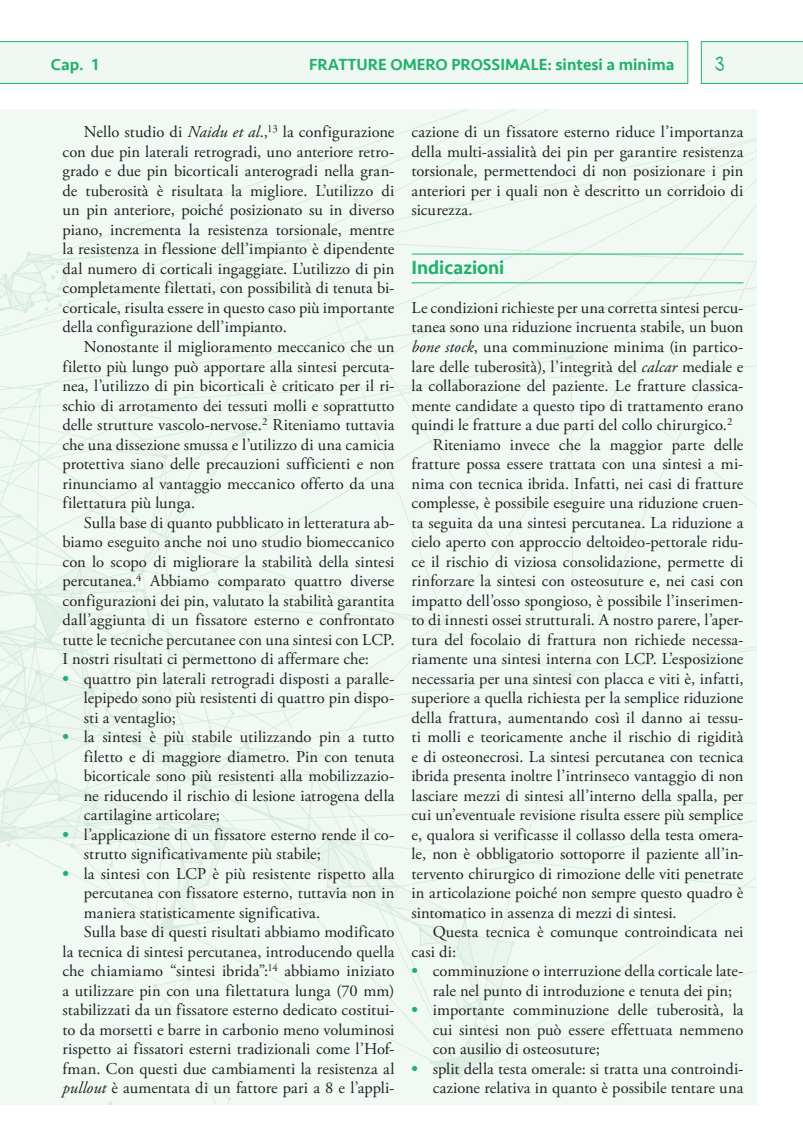
<style>
.page{position:relative;width:803px;height:1144px;background:#fff}
.page>*{position:absolute;margin:0;border:0;box-sizing:border-box;transform-origin:0 0}
.t1{font:500 19.5px "Seravek";letter-spacing:-.005em;color:#1eb26a}
.t2{font:19.5px "Swing King";color:#1eb26a;scale:.9 1}
.t3{font:16.5px/19.5px "Adobe Garamond Pro";letter-spacing:.005em;color:#231f20;text-align:justify}
.t4{font:500 16.5px "Seravek";color:#1eb26a}
.s1{font-style:italic}
.s2{font-weight:700;color:#1eb26a}
</style>
<div class="page">
<div style="left:0;top:109px;width:756px;height:995px;background:#f1f9f4"></div>
<div style="left:0;top:42px;width:687px;height:41px;background:#f0f8f3"></div>
<div style="left:0;top:41px;width:688px;height:43px;border:1px solid #1eb26a"></div>
<svg style="left:700px;top:41px;width:102px;height:43px"></svg>
<hr style="left:411px;top:254px;width:332px;height:1px;background:#1eb26a">
<hr style="left:411px;top:282px;width:332px;height:1px;background:#1eb26a">
<p class="t4" style="left:51px;top:54px;width:49px">Cap. 1</p>
<p class="t4" style="left:309px;top:54px;width:367px">FRATTURE OMERO PROSSIMALE: sintesi a minima</p>
<p class="t2" style="left:714px;top:52px;width:13px">3</p>
<p class="t3" style="left:62px;top:123px;width:333px;text-indent:21px">Nello studio di <span class="s1">Naidu et al</span>.,<sup>13</sup> la configurazione con due pin laterali retrogradi, uno anteriore retro&shy;grado e due pin bicorticali anterogradi nella gran&shy;de tuberosità è risultata la migliore. L’utilizzo di un pin anteriore, poiché posizionato su in diverso piano, incrementa la resistenza torsionale, mentre la resistenza in flessione dell’impianto è dipendente dal numero di corticali ingaggiate. L’utilizzo di pin completamente filettati, con possibilità di tenuta bi&shy;corticale, risulta essere in questo caso più importante della configurazione dell’impianto.</p>
<p class="t3" style="left:62px;top:337px;width:333px;text-indent:21px">Nonostante il miglioramento meccanico che un filetto più lungo può apportare alla sintesi percuta&shy;nea, l’utilizzo di pin bicorticali è criticato per il ri&shy;schio di arrotamento dei tessuti molli e soprattutto delle strutture vascolo-nervose.<sup>2</sup> Riteniamo tuttavia che una dissezione smussa e l’utilizzo di una camicia protettiva siano delle precauzioni sufficienti e non rinunciamo al vantaggio meccanico offerto da una filettatura più lunga.</p>
<p class="t3" style="left:62px;top:513px;width:333px;text-indent:21px">Sulla base di quanto pubblicato in letteratura ab&shy;biamo eseguito anche noi uno studio biomeccanico con lo scopo di migliorare la stabilità della sintesi percutanea.<sup>4</sup> Abbiamo comparato quattro diverse configurazioni dei pin, valutato la stabilità garantita dall’aggiunta di un fissatore esterno e confrontato tutte le tecniche percutanee con una sintesi con LCP.<br>I nostri risultati ci permettono di affermare che:</p>
<p class="t3" style="left:84px;top:669px;width:312px;text-indent:-21px"><span class="s2">•</span> quattro pin laterali retrogradi disposti a paralle&shy;lepipedo sono più resistenti di quattro pin dispo&shy;sti a ventaglio;</p>
<p class="t3" style="left:84px;top:727px;width:312px;text-indent:-21px"><span class="s2">•</span> la sintesi è più stabile utilizzando pin a tutto filetto e di maggiore diametro. Pin con tenuta bicorticale sono più resistenti alla mobilizzazio&shy;ne riducendo il rischio di lesione iatrogena della cartilagine articolare;</p>
<p class="t3" style="left:84px;top:825px;width:312px;text-indent:-21px"><span class="s2">•</span> l’applicazione di un fissatore esterno rende il co&shy;strutto significativamente più stabile;</p>
<p class="t3" style="left:62px;top:864px;width:333px"><span class="s2">•</span> la sintesi con LCP è più resistente rispetto alla</p>
<p class="t3" style="left:84px;top:883px;width:312px">percutanea con fissatore esterno, tuttavia non in</p>
<p class="t3" style="left:84px;top:903px;width:238px">maniera statisticamente significativa.</p>
<p class="t3" style="left:84px;top:922px;width:312px">Sulla base di questi risultati abbiamo modificato</p>
<p class="t3" style="left:62px;top:942px;width:333px">la tecnica di sintesi percutanea, introducendo quella</p>
<p class="t3" style="left:62px;top:961px;width:333px">che chiamiamo “sintesi ibrida”:<sup>14</sup> abbiamo iniziato</p>
<p class="t3" style="left:62px;top:981px;width:333px">a utilizzare pin con una filettatura lunga (70 mm)</p>
<p class="t3" style="left:62px;top:1000px;width:333px">stabilizzati da un fissatore esterno dedicato costitui-</p>
<p class="t3" style="left:62px;top:1020px;width:333px">to da morsetti e barre in carbonio meno voluminosi</p>
<p class="t3" style="left:62px;top:1039px;width:333px">rispetto ai fissatori esterni tradizionali come l’Hof-</p>
<p class="t3" style="left:62px;top:1059px;width:333px">fman. Con questi due cambiamenti la resistenza al</p>
<p class="t3" style="left:62px;top:1078px;width:333px"><span class="s1">pullout</span> è aumentata di un fattore pari a 8 e l’appli-</p>
<p class="t3" style="left:411px;top:123px;width:333px">cazione di un fissatore esterno riduce l’importanza della multi-assialità dei pin per garantire resistenza torsionale, permettendoci di non posizionare i pin anteriori per i quali non è descritto un corridoio di sicurezza.</p>
<p class="t1" style="left:411px;top:255px;width:94px">Indicazioni</p>
<p class="t3" style="left:411px;top:298px;width:333px">Le condizioni richieste per una corretta sintesi percu-</p>
<p class="t3" style="left:411px;top:318px;width:333px">tanea sono una riduzione incruenta stabile, un buon</p>
<p class="t3" style="left:411px;top:337px;width:333px"><span class="s1">bone stock</span>, una comminuzione minima (in partico-</p>
<p class="t3" style="left:411px;top:357px;width:333px">lare delle tuberosità), l’integrità del <span class="s1">calcar</span> mediale e</p>
<p class="t3" style="left:411px;top:376px;width:333px">la collaborazione del paziente. Le fratture classica-</p>
<p class="t3" style="left:411px;top:396px;width:333px">mente candidate a questo tipo di trattamento erano</p>
<p class="t3" style="left:411px;top:415px;width:322px">quindi le fratture a due parti del collo chirurgico.<sup>2</sup></p>
<p class="t3" style="left:432px;top:435px;width:312px">Riteniamo invece che la maggior parte delle</p>
<p class="t3" style="left:411px;top:454px;width:333px">fratture possa essere trattata con una sintesi a mi-</p>
<p class="t3" style="left:411px;top:474px;width:333px">nima con tecnica ibrida. Infatti, nei casi di fratture</p>
<p class="t3" style="left:411px;top:493px;width:333px">complesse, è possibile eseguire una riduzione cruen-</p>
<p class="t3" style="left:411px;top:513px;width:333px">ta seguita da una sintesi percutanea. La riduzione a</p>
<p class="t3" style="left:411px;top:532px;width:333px">cielo aperto con approccio deltoideo-pettorale ridu-</p>
<p class="t3" style="left:411px;top:552px;width:333px">ce il rischio di viziosa consolidazione, permette di</p>
<p class="t3" style="left:411px;top:571px;width:333px">rinforzare la sintesi con osteosuture e, nei casi con</p>
<p class="t3" style="left:411px;top:591px;width:333px">impatto dell’osso spongioso, è possibile l’inserimen-</p>
<p class="t3" style="left:411px;top:610px;width:333px">to di innesti ossei strutturali. A nostro parere, l’aper-</p>
<p class="t3" style="left:411px;top:630px;width:333px">tura del focolaio di frattura non richiede necessa-</p>
<p class="t3" style="left:411px;top:649px;width:333px">riamente una sintesi interna con LCP. L’esposizione</p>
<p class="t3" style="left:411px;top:669px;width:333px">necessaria per una sintesi con placca e viti è, infatti,</p>
<p class="t3" style="left:411px;top:688px;width:333px">superiore a quella richiesta per la semplice riduzione</p>
<p class="t3" style="left:411px;top:708px;width:333px">della frattura, aumentando così il danno ai tessu-</p>
<p class="t3" style="left:411px;top:727px;width:333px">ti molli e teoricamente anche il rischio di rigidità</p>
<p class="t3" style="left:411px;top:747px;width:333px">e di osteonecrosi. La sintesi percutanea con tecnica</p>
<p class="t3" style="left:411px;top:766px;width:333px">ibrida presenta inoltre l’intrinseco vantaggio di non</p>
<p class="t3" style="left:411px;top:786px;width:333px">lasciare mezzi di sintesi all’interno della spalla, per</p>
<p class="t3" style="left:411px;top:805px;width:333px">cui un’eventuale revisione risulta essere più semplice</p>
<p class="t3" style="left:411px;top:825px;width:333px">e, qualora si verificasse il collasso della testa omera-</p>
<p class="t3" style="left:411px;top:844px;width:333px">le, non è obbligatorio sottoporre il paziente all’in-</p>
<p class="t3" style="left:411px;top:864px;width:333px">tervento chirurgico di rimozione delle viti penetrate</p>
<p class="t3" style="left:411px;top:883px;width:333px">in articolazione poiché non sempre questo quadro è</p>
<p class="t3" style="left:411px;top:903px;width:266px">sintomatico in assenza di mezzi di sintesi.</p>
<p class="t3" style="left:432px;top:922px;width:312px">Questa tecnica è comunque controindicata nei</p>
<p class="t3" style="left:411px;top:942px;width:46px">casi di:</p>
<p class="t3" style="left:432px;top:961px;width:312px;text-indent:-21px"><span class="s2">•</span> comminuzione o interruzione della corticale late&shy;rale nel punto di introduzione e tenuta dei pin;</p>
<p class="t3" style="left:432px;top:1000px;width:312px;text-indent:-21px"><span class="s2">•</span> importante comminuzione delle tuberosità, la cui sintesi non può essere effettuata nemmeno con ausilio di osteosuture;</p>
<p class="t3" style="left:411px;top:1059px;width:333px;text-align:right"><span class="s2">•</span> split della testa omerale: si tratta una controindi&shy;cazione relativa in quanto è possibile tentare una</p>
</div>
